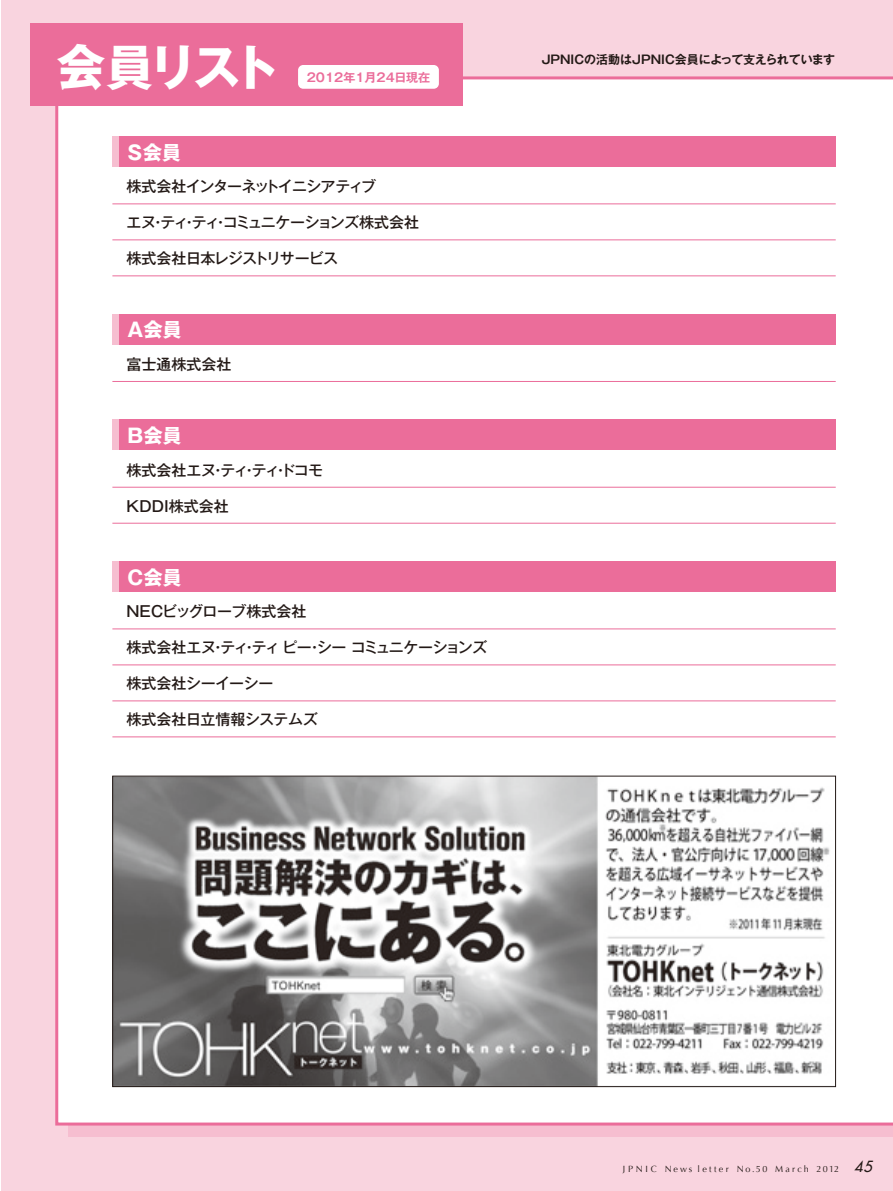
<style>
.page{position:relative;width:893px;height:1191px;background:#f9d4df}
.page>*{position:absolute;margin:0;border:0;box-sizing:border-box;transform-origin:0 0}
.t1{font:49.05px "Gothic MB101 Pro Bold 90 pv RKSJ H";letter-spacing:-.115em;color:#fff}
.t2{font:19.5px "Gothic MB101 Pro Bold 90 pv RKSJ H";letter-spacing:-.01em;color:#fff}
.t3{font:15px "Gothic MB101 Pro Medium 90 pv RKSJ H";letter-spacing:-.03em;color:#231916}
.t4{font:15px "Gothic MB101 Pro Medium 90 pv RKSJ H";letter-spacing:-.065em;color:#231916}
.t5{font:15px "Gothic MB101 Pro Medium 90 pv RKSJ H";color:#231916}
.t6{font:15px "Gothic MB101 Pro Medium 90 pv RKSJ H";letter-spacing:-.005em;color:#231916}
.t7{font:12px "Gothic MB101 Pro De Bold 90 pv RKSJ H";color:#231916}
.t8{font:12px "Gothic MB101 Pro De Bold 90 pv RKSJ H";color:#eb6d9a}
.t9{font:9px "Optima";letter-spacing:.25em;color:#231916}
.s1{font-family:"Futura";font-style:italic;font-size:15px}
</style>
<div class="page">
<div style="left:55px;top:76px;width:838px;height:1049px;background:#fff"></div>
<div style="left:30px;top:23px;width:433px;height:83px;background:#eb6d9a"></div>
<div style="left:298px;top:65px;width:141px;height:24px;background:#fff;border-radius:5px"></div>
<svg style="left:0;top:1131px;width:1px;height:60px"></svg>
<div style="left:112px;top:136px;width:724px;height:31px;background:#eb6d9a"></div>
<div style="left:112px;top:136px;width:7px;height:31px;background:#f6bed0"></div>
<hr style="left:112px;top:203px;width:724px;height:1px;background:#eb6d9a">
<hr style="left:112px;top:239px;width:724px;height:1px;background:#eb6d9a">
<hr style="left:112px;top:275px;width:724px;height:1px;background:#eb6d9a">
<div style="left:112px;top:561px;width:724px;height:31px;background:#eb6d9a"></div>
<div style="left:112px;top:561px;width:7px;height:31px;background:#f6bed0"></div>
<hr style="left:112px;top:628px;width:724px;height:1px;background:#eb6d9a">
<hr style="left:112px;top:664px;width:724px;height:1px;background:#eb6d9a">
<hr style="left:112px;top:700px;width:724px;height:1px;background:#eb6d9a">
<hr style="left:112px;top:736px;width:724px;height:1px;background:#eb6d9a">
<div style="left:112px;top:314px;width:724px;height:30px;background:#eb6d9a"></div>
<div style="left:112px;top:314px;width:7px;height:30px;background:#f6bed0"></div>
<hr style="left:112px;top:381px;width:724px;height:1px;background:#eb6d9a">
<hr style="left:112px;top:487px;width:724px;height:1px;background:#eb6d9a">
<hr style="left:112px;top:523px;width:724px;height:1px;background:#eb6d9a">
<div style="left:112px;top:420px;width:724px;height:30px;background:#eb6d9a"></div>
<div style="left:112px;top:420px;width:7px;height:30px;background:#f6bed0"></div>
<img style="left:114px;top:778px;width:720px;height:306px">
<h1 class="t1" style="left:57px;top:49px;width:225px">会員リスト</h1>
<p class="t8" style="left:307px;top:73px;width:125px">2012年1月24日現在</p>
<h2 class="t2" style="left:127px;top:145px;width:55px">S会員</h2>
<p class="t4" style="left:127px;top:181px;width:251px">株式会社インターネットイニシアティブ</p>
<p class="t3" style="left:127px;top:217px;width:294px">エヌ・ティ・ティ・コミュニケーションズ株式会社</p>
<p class="t3" style="left:127px;top:253px;width:213px">株式会社日本レジストリサービス</p>
<h2 class="t2" style="left:127px;top:323px;width:56px">A会員</h2>
<p class="t5" style="left:127px;top:359px;width:106px">富士通株式会社</p>
<h2 class="t2" style="left:127px;top:428px;width:56px">B会員</h2>
<p class="t3" style="left:127px;top:464px;width:198px">株式会社エヌ・ティ・ティ・ドコモ</p>
<p class="t5" style="left:127px;top:500px;width:104px">KDDI株式会社</p>
<h2 class="t2" style="left:127px;top:570px;width:56px">C会員</h2>
<p class="t3" style="left:127px;top:606px;width:182px">NECビッグローブ株式会社</p>
<p class="t3" style="left:127px;top:642px;width:362px">株式会社エヌ・ティ・ティ ピー・シー コミュニケーションズ</p>
<p class="t6" style="left:127px;top:678px;width:148px">株式会社シーイーシー</p>
<p class="t3" style="left:127px;top:714px;width:193px">株式会社日立情報システムズ</p>
<p class="t7" style="left:541px;top:55px;width:295px">JPNICの活動はJPNIC会員によって支えられています</p>
<p class="t9" style="left:623px;top:1163px;width:251px">JPNIC News letter No.50 March 2012 <span class="s1">45</span></p>
</div>
